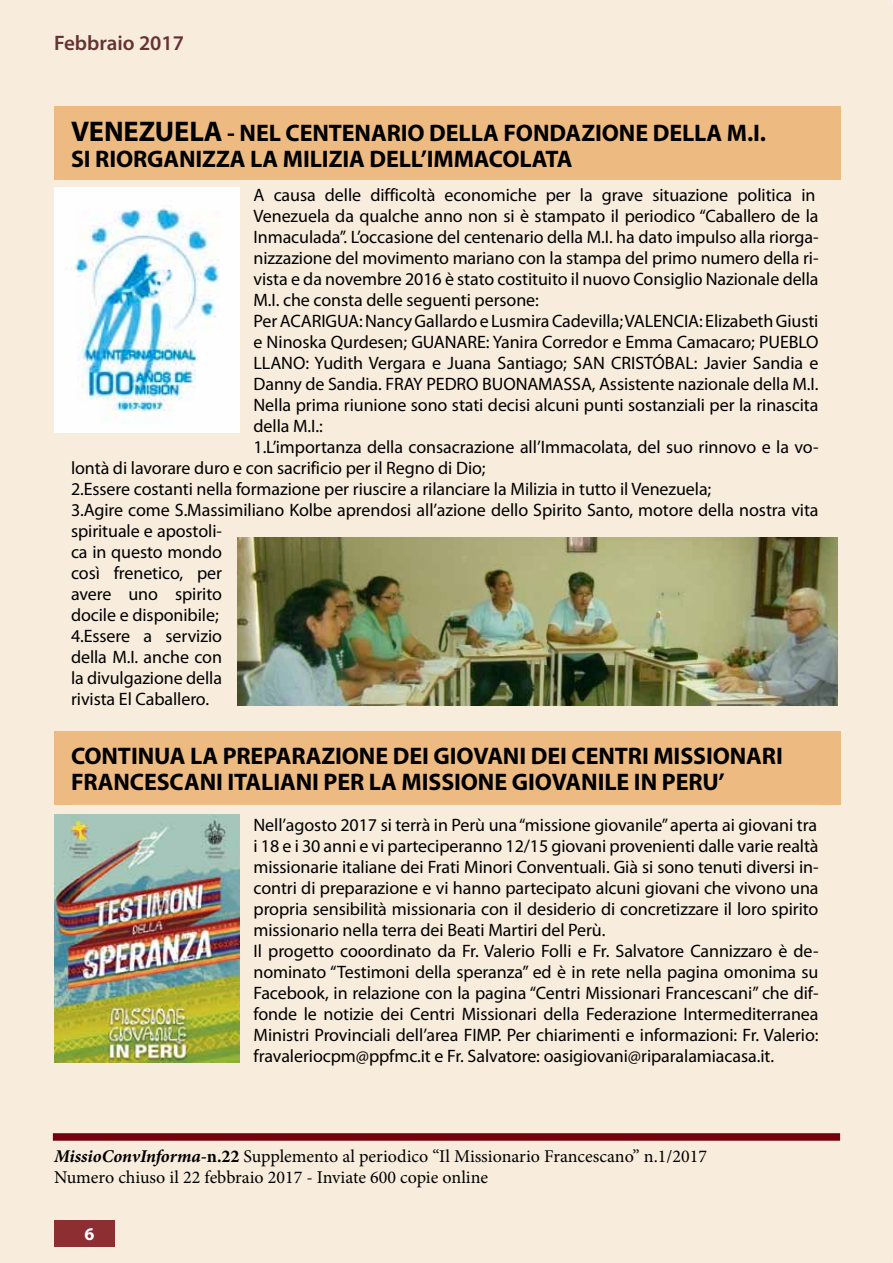
<style>
.page{position:relative;width:893px;height:1263px;background:#f8ecdd}
.page>*{position:absolute;margin:0;border:0;box-sizing:border-box;transform-origin:0 0}
.t1{font:700 24px/26.5px "Myriad Pro";letter-spacing:-.005em;color:#000}
.t2{font:600 21px "Myriad Pro";color:#663334}
.t3{font:18px/21px "Myriad Pro";letter-spacing:-.005em;color:#000}
.t4{font:18px/21.6px "Minion Pro";color:#000}
.t5{font:700 18px "Myriad Pro";color:#fff}
.s1{font-size:28.5px}
.s2{font-weight:700;font-style:italic}
.s3{font-weight:700}
</style>
<div class="page">
<div style="left:54px;top:106px;width:786px;height:74px;background:#edba82"></div>
<div style="left:54px;top:731px;width:786px;height:74px;background:#edba82"></div>
<div style="left:54px;top:1220px;width:60px;height:27px;background:#8d2e33"></div>
<div style="left:54px;top:180px;width:782px;height:539px;background:#f8ecdd;border-radius:18px"></div>
<img style="left:54px;top:188px;width:185px;height:244px">
<img style="left:238px;top:537px;width:599px;height:168px">
<div style="left:54px;top:805px;width:782px;height:320px;background:#f8ecdd;border-radius:18px"></div>
<div style="left:53px;top:1133px;width:787px;height:8px;background:#75000e"></div>
<img style="left:54px;top:814px;width:185px;height:248px">
<p class="t2" style="left:54px;top:29px;width:132px">Febbraio 2017</p>
<h1 class="t1" style="left:71px;top:119px;width:697px"><span class="s1">VENEZUELA</span> - NEL CENTENARIO DELLA FONDAZIONE DELLA M.I.<br>SI RIORGANIZZA LA MILIZIA DELL’IMMACOLATA</h1>
<p class="t3" style="left:254px;top:184px;width:563px">A causa delle difficoltà economiche per la grave situazione politica in</p>
<p class="t3" style="left:254px;top:205px;width:567px">Venezuela da qualche anno non si è stampato il periodico “Caballero de la</p>
<p class="t3" style="left:254px;top:226px;width:567px">Inmaculada”. L’occasione del centenario della M.I. ha dato impulso alla riorga-</p>
<p class="t3" style="left:254px;top:247px;width:567px">nizzazione del movimento mariano con la stampa del primo numero della ri-</p>
<p class="t3" style="left:254px;top:268px;width:567px">vista e da novembre 2016 è stato costituito il nuovo Consiglio Nazionale della</p>
<p class="t3" style="left:254px;top:289px;width:287px">M.I. che consta delle seguenti persone:</p>
<p class="t3" style="left:254px;top:310px;width:566px">Per ACARIGUA: Nancy Gallardo e Lusmira Cadevilla; VALENCIA: Elizabeth Giusti</p>
<p class="t3" style="left:254px;top:331px;width:565px">e N inoska Qurdesen; GUANARE: Yanira Corredor e Emma Camacaro; PUEBLO</p>
<p class="t3" style="left:254px;top:352px;width:566px">LLANO: Yudith Vergara e Juana Santiago; SAN CRISTÓBAL: Javier Sandia e</p>
<p class="t3" style="left:254px;top:373px;width:566px">Danny de Sandia. FRAY PEDRO BUONAMASSA, Assistente nazionale della M.I.</p>
<p class="t3" style="left:254px;top:394px;width:566px">Nella prima riunione sono stati decisi alcuni punti sostanziali per la rinascita</p>
<p class="t3" style="left:254px;top:415px;width:71px">della M.I.:</p>
<p class="t3" style="left:254px;top:436px;width:566px">1.L’importanza della consacrazione all’Immacolata, del suo rinnovo e la vo-</p>
<p class="t3" style="left:71px;top:457px;width:416px">lontà di lavorare duro e con sacrificio per il Regno di Dio;</p>
<p class="t3" style="left:71px;top:478px;width:642px">2.Essere costanti nella formazione per riuscire a rilanciare la Milizia in tutto il Venezuela;</p>
<p class="t3" style="left:71px;top:499px;width:749px">3.Agire come S.Massimiliano Kolbe aprendosi all’azione dello Spirito Santo, motore della nostra vita</p>
<p class="t3" style="left:71px;top:520px;width:152px">spirituale e apostoli-</p>
<p class="t3" style="left:71px;top:541px;width:153px">ca in questo mondo</p>
<p class="t3" style="left:71px;top:562px;width:153px">così frenetico, per</p>
<p class="t3" style="left:71px;top:583px;width:153px">avere uno spirito</p>
<p class="t3" style="left:71px;top:604px;width:149px">docile e disponibile;</p>
<p class="t3" style="left:71px;top:625px;width:152px">4.Essere a servizio</p>
<p class="t3" style="left:71px;top:646px;width:153px">della M.I. anche con</p>
<p class="t3" style="left:71px;top:667px;width:153px">la divulgazione della</p>
<p class="t3" style="left:71px;top:688px;width:140px">rivista El Caballero.</p>
<h1 class="t1" style="left:71px;top:742px;width:713px">CONTINUA LA PREPARAZIONE DEI GIOVANI DEI CENTRI MISSIONARI<br>FRANCESCANI ITALIANI PER LA MISSIONE GIOVANILE IN PERU’</h1>
<p class="t3" style="left:254px;top:814px;width:567px">Nell’agosto 2017 si terrà in Perù una “missione giovanile” aperta ai giovani tra i 18 e i 30 anni e vi parteciperanno 12/15 giovani provenienti dalle varie realtà missionarie italiane dei Frati Minori Conventuali. Già si sono tenuti diversi in&shy;contri di preparazione e vi hanno partecipato alcuni giovani che vivono una propria sensibilità missionaria con il desiderio di concretizzare il loro spirito missionario nella terra dei Beati Martiri del Perù.<br>Il progetto cooordinato da Fr. Valerio Folli e Fr. Salvatore Cannizzaro è de&shy;nominato “Testimoni della speranza” ed è in rete nella pagina omonima su Facebook, in relazione con la pagina “Centri Missionari Francescani” che dif&shy;fonde le notizie dei Centri Missionari della Federazione Intermediterranea Ministri Provinciali dell’area FIMP. Per chiarimenti e informazioni: Fr. Valerio: fravaleriocpm@ppfmc.it e Fr. Salvatore: oasigiovani@riparalamiacasa.it.</p>
<p class="t4" style="left:54px;top:1145px;width:654px"><span class="s2">MissioConvInforma</span><span class="s3">-n.22</span> Supplemento al periodico “Il Missionario Francescano” n.1/2017<br>Numero chiuso il 22 febbraio 2017 - Inviate 600 copie online</p>
<p class="t5" style="left:84px;top:1222px;width:11px">6</p>
</div>
